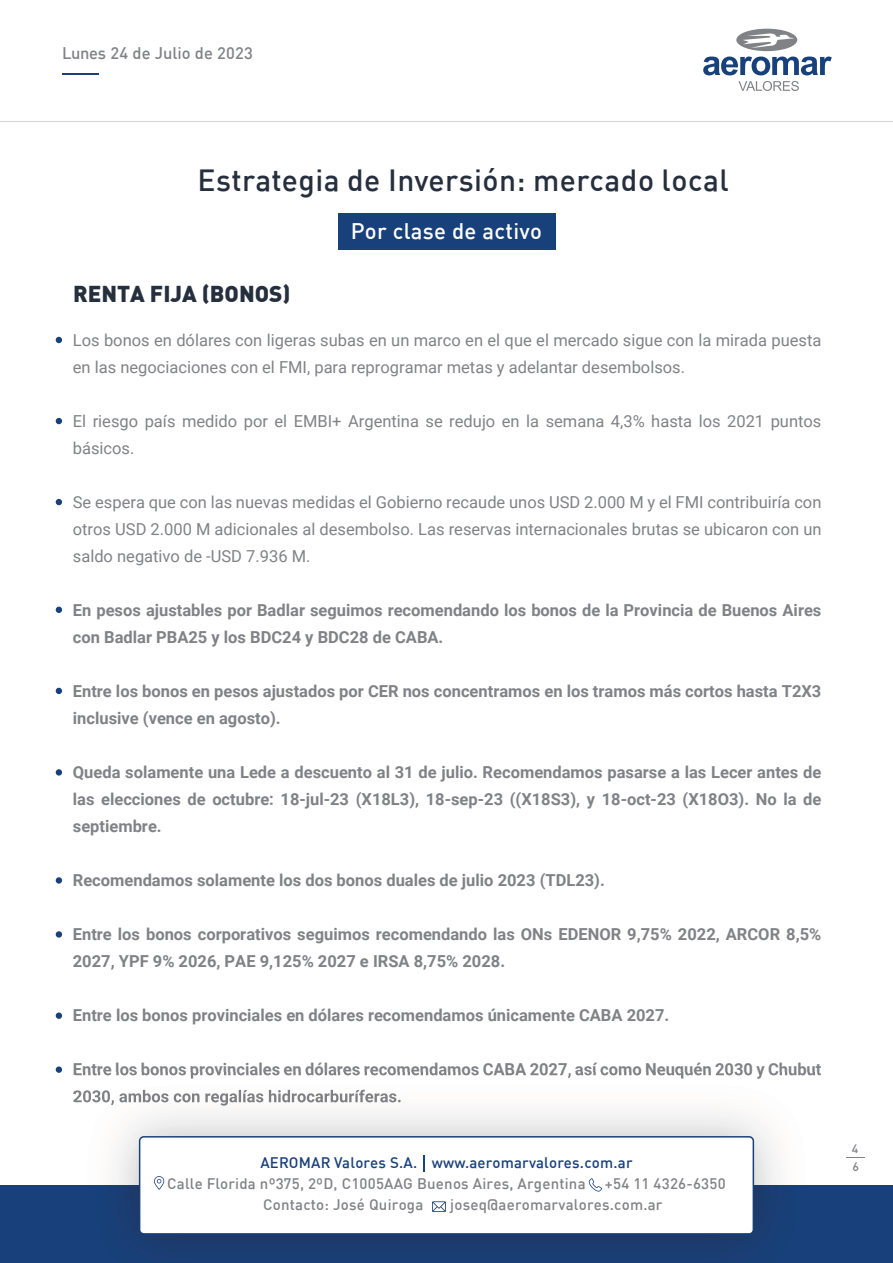
<style>
.page{position:relative;width:893px;height:1263px;background:#fff}
.page>*{position:absolute;margin:0;border:0;box-sizing:border-box;transform-origin:0 0}
.t1{font:500 30px "DIN";letter-spacing:.015em;color:#262f3e}
.t2{font:22.5px "DIN Black Alternate";color:#262f3e}
.t3{font:500 22.05px "DIN";letter-spacing:.015em;color:#fff}
.t4{font:700 16.5px/27px "Roboto";color:#808286}
.t5{font:16.5px/27px "Roboto";color:#808286}
.t6{font:500 16.5px "DIN";color:#808286}
.t7{font:500 15px "DIN";letter-spacing:.015em;color:#808286}
.t8{font:500 15px "DIN";letter-spacing:.015em;color:#18407b}
.t9{font:500 12px "DIN";color:#808286}
</style>
<div class="page">
<hr style="left:0;top:121px;width:893px;height:1px;background:#d3d3d5">
<svg style="left:703px;top:57px;width:129px;height:18px"></svg>
<svg style="left:738px;top:81px;width:61px;height:10px"></svg>
<div style="left:736px;top:29px;width:61px;height:22px;background:#808286;border-radius:50%"></div>
<svg style="left:743px;top:33px;width:51px;height:15px"></svg>
<hr style="left:62px;top:73px;width:37px;height:2px;background:#18407b">
<div style="left:0;top:1185px;width:893px;height:78px;background:#18407b"></div>
<img style="left:75px;top:1072px;width:743px;height:7px">
<img style="left:75px;top:1090px;width:326px;height:16px">
<svg style="left:139px;top:1136px;width:615px;height:98px"></svg>
<svg style="left:424px;top:1155px;width:1px;height:17px"></svg>
<svg style="left:432px;top:1201px;width:14px;height:11px"></svg>
<svg style="left:589px;top:1178px;width:13px;height:13px"></svg>
<svg style="left:154px;top:1176px;width:10px;height:14px"></svg>
<svg style="left:846px;top:1157px;width:19px;height:1px"></svg>
<svg style="left:56px;top:418px;width:6px;height:6px"></svg>
<svg style="left:56px;top:499px;width:6px;height:6px"></svg>
<svg style="left:56px;top:607px;width:6px;height:6px"></svg>
<svg style="left:56px;top:688px;width:6px;height:6px"></svg>
<svg style="left:56px;top:769px;width:6px;height:6px"></svg>
<div style="left:56px;top:877px;width:6px;height:7px;background:#18407b;border-radius:50%"></div>
<div style="left:56px;top:931px;width:6px;height:7px;background:#18407b;border-radius:50%"></div>
<div style="left:56px;top:1012px;width:6px;height:7px;background:#18407b;border-radius:50%"></div>
<div style="left:56px;top:1066px;width:6px;height:7px;background:#18407b;border-radius:50%"></div>
<div style="left:338px;top:213px;width:217px;height:36px;background:#18407b"></div>
<svg style="left:56px;top:337px;width:6px;height:6px"></svg>
<p class="t6" style="left:62px;top:43px;width:192px">Lunes 24 de Julio de 2023</p>
<h1 class="t1" style="left:198px;top:161px;width:533px">Estrategia de Inversión: mercado local</h1>
<h3 class="t3" style="left:351px;top:216px;width:193px">Por clase de activo</h3>
<h2 class="t2" style="left:73px;top:279px;width:219px">RENTA FIJA (BONOS)</h2>
<p class="t5" style="left:73px;top:326px;width:750px">Los bonos en dólares con ligeras subas en un marco en el que el mercado sigue con la mirada puesta en las negociaciones con el FMI, para reprogramar metas y adelantar desembolsos.</p>
<p class="t5" style="left:73px;top:407px;width:750px">El riesgo país medido por el EMBI+ Argentina se redujo en la semana 4,3% hasta los 2021 puntos básicos.</p>
<p class="t5" style="left:73px;top:488px;width:750px;text-align:justify">Se espera que con las nuevas medidas el Gobierno recaude unos USD 2.000 M y el FMI contribuiría con otros USD 2.000 M adicionales al desembolso. Las reservas internacionales brutas se ubicaron con un saldo negativo de -USD 7.936 M.</p>
<p class="t4" style="left:73px;top:596px;width:750px">En pesos ajustables por Badlar seguimos recomendando los bonos de la Provincia de Buenos Aires con Badlar PBA25 y los BDC24 y BDC28 de CABA.</p>
<p class="t4" style="left:73px;top:677px;width:750px">Entre los bonos en pesos ajustados por CER nos concentramos en los tramos más cortos hasta T2X3 inclusive (vence en agosto).</p>
<p class="t4" style="left:73px;top:758px;width:750px;text-align:justify">Queda solamente una Lede a descuento al 31 de julio. Recomendamos pasarse a las Lecer antes de las elecciones de octubre: 18-jul-23 (X18L3), 18-sep-23 ((X18S3), y 18-oct-23 (X18O3). No la de septiembre.</p>
<p class="t4" style="left:73px;top:866px;width:534px">Recomendamos solamente los dos bonos duales de julio 2023 (TDL23).</p>
<p class="t4" style="left:73px;top:920px;width:750px">Entre los bonos corporativos seguimos recomendando las ONs EDENOR 9,75% 2022, ARCOR 8,5%<br>2027, YPF 9% 2026, PAE 9,125% 2027 e IRSA 8,75% 2028.</p>
<p class="t4" style="left:73px;top:1001px;width:598px">Entre los bonos provinciales en dólares recomendamos únicamente CABA 2027.</p>
<p class="t4" style="left:73px;top:1055px;width:750px">Entre los bonos provinciales en dólares recomendamos CABA 2027, así como Neuquén 2030 y Chubut</p>
<p class="t8" style="left:260px;top:1153px;width:374px">AEROMAR Valores S.A. www.aeromarvalores.com.ar</p>
<p class="t7" style="left:167px;top:1174px;width:420px">Calle Florida nº375, 2ºD, C1005AAG Buenos Aires, Argentina</p>
<p class="t7" style="left:605px;top:1174px;width:122px">+54 11 4326-6350</p>
<p class="t7" style="left:263px;top:1195px;width:162px">Contacto: José Quiroga</p>
<p class="t7" style="left:450px;top:1195px;width:214px">joseq@aeromarvalores.com.ar</p>
<p class="t9" style="left:852px;top:1141px;width:8px">4</p>
<p class="t9" style="left:852px;top:1159px;width:8px">6</p>
</div>
